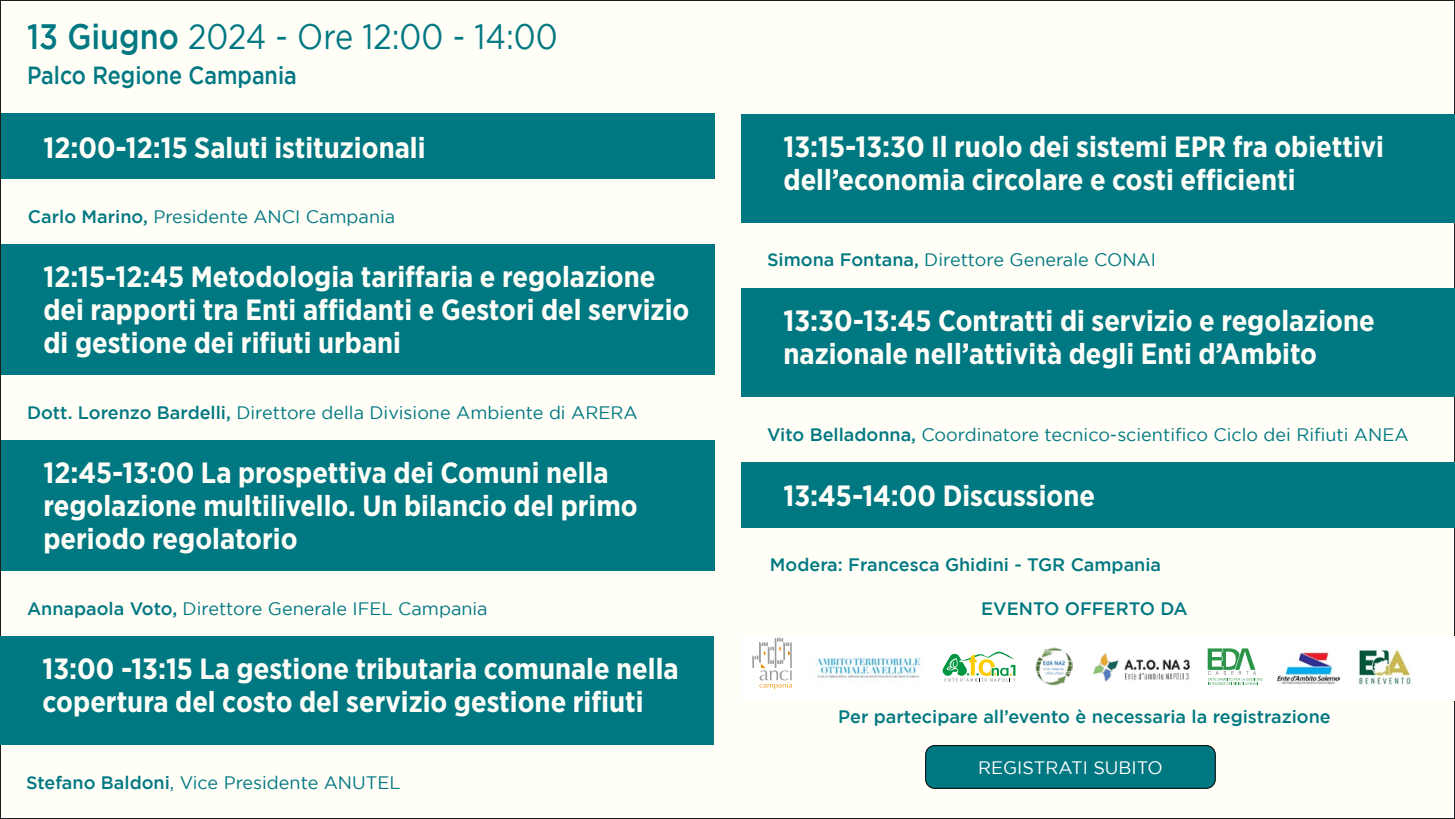
<style>
.page{position:relative;width:1455px;height:819px;background:#fff}
.page>*{position:absolute;margin:0;border:0;box-sizing:border-box;transform-origin:0 0}
.t1{font:35.25px "Gotham";color:#007882;scale:.87 1}
.t2{font:700 29.25px/33px "Gotham Narrow";color:#fffef8}
.t3{font:500 24.75px "Gotham";color:#007882;scale:.87 1}
.t4{font:18px "Gotham";color:#007882}
.t5{font:500 18px "Gotham";color:#007882}
.t6{font:18px "Gotham";color:#fff}
.s1{font-weight:500}
</style>
<div class="page">
<div style="left:0;top:0;width:1454px;height:818px;background:#fffef7"></div>
<div style="left:1px;top:114px;width:714px;height:65px;background:#007882"></div>
<div style="left:1px;top:245px;width:714px;height:130px;background:#007882"></div>
<div style="left:1px;top:440px;width:714px;height:131px;background:#007882"></div>
<div style="left:0;top:636px;width:714px;height:108px;background:#007882"></div>
<div style="left:741px;top:114px;width:713px;height:109px;background:#007882"></div>
<div style="left:741px;top:288px;width:713px;height:109px;background:#007882"></div>
<div style="left:925px;top:745px;width:290px;height:43px;background:#007882;border-radius:9px"></div>
<div style="left:925px;top:745px;width:290px;height:43px;border:1px solid #000;border-radius:9px"></div>
<div style="left:741px;top:462px;width:713px;height:65px;background:#007882"></div>
<div style="left:741px;top:636px;width:713px;height:65px;background:#fff"></div>
<img style="left:1035px;top:647px;width:37px;height:38px">
<img style="left:1093px;top:653px;width:97px;height:29px">
<svg style="left:1207px;top:648px;width:55px;height:37px"></svg>
<img style="left:1276px;top:651px;width:63px;height:33px">
<img style="left:1358px;top:649px;width:53px;height:36px">
<img style="left:816px;top:657px;width:105px;height:24px">
<svg style="left:942px;top:651px;width:74px;height:30px"></svg>
<svg style="left:752px;top:637px;width:40px;height:52px"></svg>
<p class="t1" style="left:27px;top:17px;width:611px"><span class="s1">13 Giugno</span> 2024 - Ore 12:00 - 14:00</p>
<p class="t3" style="left:27px;top:61px;width:311px">Palco Regione Campania</p>
<p class="t2" style="left:43px;top:130px;width:383px">12:00-12:15 Saluti istituzionali</p>
<p class="t4" style="left:28px;top:206px;width:369px"><span class="s1">Carlo Marino,</span> Presidente ANCI Campania</p>
<p class="t2" style="left:43px;top:260px;width:647px">12:15-12:45 Metodologia tariffaria e regolazione dei rapporti tra Enti affidanti e Gestori del servizio di gestione dei rifiuti urbani</p>
<p class="t4" style="left:27px;top:402px;width:612px"><span class="s1">Dott. Lorenzo Bardelli,</span> Direttore della Divisione Ambiente di ARERA</p>
<p class="t2" style="left:43px;top:456px;width:595px">12:45-13:00 La prospettiva dei Comuni nella regolazione multilivello. Un bilancio del primo periodo regolatorio</p>
<p class="t4" style="left:27px;top:598px;width:462px"><span class="s1">Annapaola Voto,</span> Direttore Generale IFEL Campania</p>
<p class="t2" style="left:43px;top:651px;width:637px">13:00 -13:15 La gestione tributaria comunale nella copertura del costo del servizio gestione rifiuti</p>
<p class="t4" style="left:26px;top:772px;width:376px"><span class="s1">Stefano Baldoni</span>, Vice Presidente ANUTEL</p>
<p class="t2" style="left:783px;top:130px;width:602px">13:15-13:30 Il ruolo dei sistemi EPR fra obiettivi dell’economia circolare e costi efficienti</p>
<p class="t4" style="left:767px;top:250px;width:390px"><span class="s1">Simona Fontana,</span> Direttore Generale CONAI</p>
<p class="t2" style="left:783px;top:304px;width:592px">13:30-13:45 Contratti di servizio e regolazione nazionale nell’attività degli Enti d’Ambito</p>
<p class="t4" style="left:767px;top:424px;width:643px"><span class="s1">Vito Belladonna,</span> Coordinatore tecnico-scientifico Ciclo dei Rifiuti ANEA</p>
<p class="t2" style="left:783px;top:478px;width:313px">13:45-14:00 Discussione</p>
<p class="t5" style="left:769px;top:554px;width:393px">Modera: Francesca Ghidini - TGR Campania</p>
<p class="t5" style="left:981px;top:598px;width:208px">EVENTO OFFERTO DA</p>
<p class="t5" style="left:838px;top:706px;width:494px">Per partecipare all’evento è necessaria la registrazione</p>
<p class="t6" style="left:977px;top:757px;width:186px">REGISTRATI SUBITO</p>
</div>
